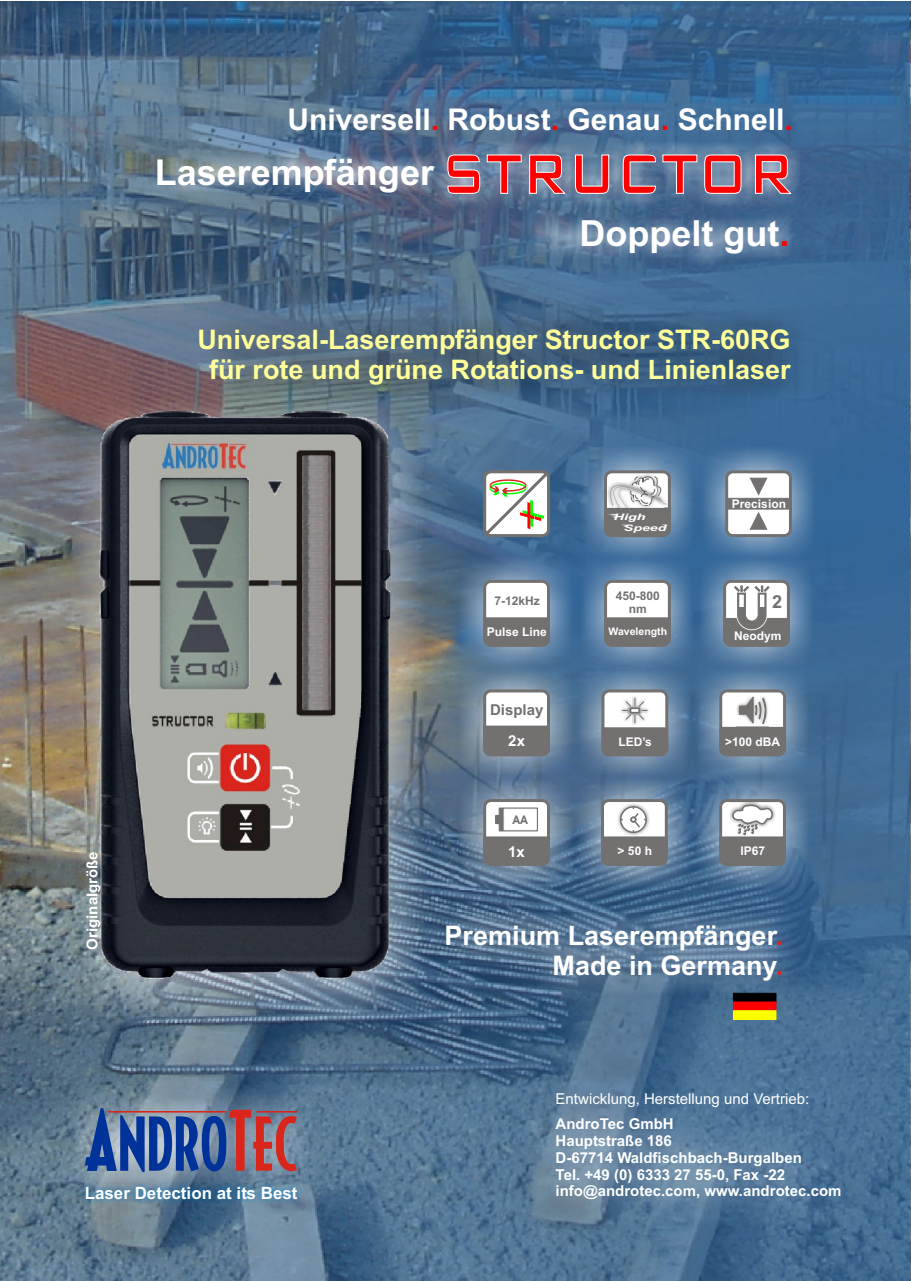
<style>
.page{position:relative;width:911px;height:1281px;background:#fff}
.page>*{position:absolute;margin:0;border:0;box-sizing:border-box;transform-origin:0 0}
.t1{font:700 36px "Arial";color:#fff}
.t2{font:700 30px "Arial";color:#fff}
.t3{font:700 30px "Arial";color:#f00}
.t4{font:700 27px/30.2px "Arial";color:#ff9;text-align:center}
.t5{font:700 27px/30.2px "Arial";color:#fff;text-align:right}
.t6{font:700 18px "Arial";color:#737070}
.t7{font:700 16.95px "Arial";color:#fff}
.t8{font:700 15px/16.8px "Arial";color:#fff}
.t9{font:15px "Arial";color:#fff}
.t10{font:700 15px "Arial";color:#737070}
.t11{font:700 12px "Arial";color:#fff}
.t12{font:700 12px/13.4px "Arial";color:#737070;text-align:center}
.t13{font:700 12px "Avant Garde Bk BT";color:#737070}
.t14{font:700 10.5px "Arial";color:#fff}
.t15{font:italic 700 9px/10.6px "Arial";color:#fff;scale:1.58 1}
.s1{color:#f00}
.s2{color:#d9261c}
</style>
<div class="page">
<img style="left:0;top:1px;width:910px;height:1280px">
<img style="left:62px;top:1086px;width:258px;height:108px">
<svg style="left:85px;top:1108px;width:213px;height:64px;background:#686890"></svg>
<img style="left:527px;top:1090px;width:342px;height:138px">
<img style="left:442px;top:907px;width:358px;height:93px">
<img style="left:80px;top:1183px;width:222px;height:21px">
<img style="left:166px;top:149px;width:268px;height:44px">
<img style="left:525px;top:211px;width:277px;height:57px">
<img style="left:196px;top:310px;width:612px;height:94px">
<img style="left:578px;top:666px;width:113px;height:110px">
<div style="left:601px;top:689px;width:67px;height:67px;background:#fff;border:3px solid #737070;border-radius:6px"></div>
<svg style="left:600px;top:698px;width:69px;height:60px"></svg>
<img style="left:699px;top:557px;width:114px;height:113px">
<div style="left:723px;top:580px;width:66px;height:67px;background:#fff;border:3px solid #737070;border-radius:6px"></div>
<svg style="left:721px;top:586px;width:70px;height:62px"></svg>
<img style="left:695px;top:780px;width:114px;height:109px">
<svg style="left:719px;top:799px;width:67px;height:67px"></svg>
<img style="left:729px;top:802px;width:46px;height:1px">
<svg style="left:717px;top:803px;width:70px;height:64px"></svg>
<img style="left:460px;top:780px;width:113px;height:109px">
<div style="left:483px;top:799px;width:67px;height:67px;background:#fff;border:3px solid #737070;border-radius:6px"></div>
<svg style="left:481px;top:835px;width:70px;height:32px;background:#78787a"></svg>
<svg style="left:499px;top:808px;width:38px;height:23px"></svg>
<div style="left:504px;top:809px;width:32px;height:21px;background:#fff;border:1px solid #fff"></div>
<svg style="left:495px;top:814px;width:5px;height:11px"></svg>
<img style="left:695px;top:666px;width:114px;height:114px">
<div style="left:719px;top:689px;width:67px;height:67px;background:#fff;border:3px solid #737070;border-radius:6px"></div>
<svg style="left:717px;top:696px;width:70px;height:62px"></svg>
<img style="left:580px;top:560px;width:114px;height:110px">
<div style="left:604px;top:580px;width:67px;height:67px;background:#fff;border:3px solid #737070;border-radius:6px"></div>
<svg style="left:602px;top:616px;width:70px;height:32px;background:#77787b"></svg>
<img style="left:460px;top:557px;width:113px;height:109px">
<div style="left:483px;top:580px;width:67px;height:67px;background:#fff;border:3px solid #737070;border-radius:6px"></div>
<svg style="left:481px;top:616px;width:70px;height:32px;background:#77787a"></svg>
<img style="left:701px;top:447px;width:114px;height:113px">
<div style="left:725px;top:470px;width:67px;height:67px;background:#fff;border:3px solid #737070;border-radius:6px"></div>
<svg style="left:749px;top:512px;width:18px;height:18px"></svg>
<svg style="left:750px;top:478px;width:17px;height:17px"></svg>
<div style="left:726px;top:498px;width:64px;height:11px;background:#737070"></div>
<img style="left:577px;top:776px;width:114px;height:113px">
<div style="left:601px;top:799px;width:66px;height:67px;background:#fff;border:3px solid #737070;border-radius:6px"></div>
<img style="left:624px;top:804px;width:19px;height:3px">
<svg style="left:599px;top:807px;width:70px;height:60px"></svg>
<img style="left:580px;top:447px;width:114px;height:113px">
<svg style="left:595px;top:471px;width:77px;height:68px"></svg>
<img style="left:460px;top:666px;width:113px;height:114px">
<div style="left:483px;top:689px;width:67px;height:67px;background:#fff;border:3px solid #737070;border-radius:6px"></div>
<svg style="left:481px;top:724px;width:70px;height:34px;background:#7a797b"></svg>
<img style="left:76px;top:397px;width:352px;height:633px">
<div style="left:733px;top:993px;width:43px;height:9px;background:#000;border:1px solid #000"></div>
<div style="left:733px;top:1002px;width:43px;height:9px;background:#f00;border:1px solid #f00"></div>
<div style="left:733px;top:1011px;width:43px;height:9px;background:#ff0"></div>
<img style="left:434px;top:141px;width:370px;height:66px">
<svg style="left:447px;top:155px;width:344px;height:39px;background:#ac6677"></svg>
<img style="left:99px;top:411px;width:293px;height:570px">
<svg style="left:481px;top:469px;width:70px;height:69px"></svg>
<h2 class="t2" style="left:287px;top:108px;width:507px">Universell<span class="s1">.</span> Robust Genau<span class="s1">.</span> Schnell<span class="s1">.</span></h2>
<h2 class="t3" style="left:551px;top:108px;width:10px">.</h2>
<h1 class="t1" style="left:155px;top:159px;width:281px">Laserempfänger</h1>
<h1 class="t1" style="left:579px;top:220px;width:211px">Doppelt gut<span class="s1">.</span></h1>
<h3 class="t4" style="left:197px;top:327px;width:595px">Universal-Laserempfänger Structor STR-60RG für rote und grüne Rotations- und Linienlaser</h3>
<p class="t8" style="left:85px;top:950px;width:100px;rotate:-90deg">Originalgröße</p>
<p class="t7" style="left:85px;top:1187px;width:214px">Laser Detection at its Best</p>
<p class="t12" style="left:494px;top:595px;width:47px">7-12kHz</p>
<p class="t11" style="left:487px;top:627px;width:62px">Pulse Line</p>
<p class="t10" style="left:490px;top:704px;width:55px">Display</p>
<p class="t8" style="left:508px;top:734px;width:18px">2x</p>
<p class="t13" style="left:512px;top:815px;width:17px">AA</p>
<p class="t11" style="left:732px;top:499px;width:56px">Precision</p>
<p class="t15" style="left:624px;top:513px;width:28px;text-indent:-10px">High<br>Speed</p>
<p class="t12" style="left:615px;top:590px;width:46px">450-800 nm</p>
<p class="t6" style="left:772px;top:594px;width:12px">2</p>
<p class="t14" style="left:608px;top:627px;width:60px">Wavelength</p>
<p class="t11" style="left:734px;top:631px;width:49px">Neodym</p>
<p class="t11" style="left:618px;top:737px;width:35px">LED’s</p>
<p class="t11" style="left:725px;top:737px;width:57px">&gt;100 dBA</p>
<p class="t8" style="left:508px;top:844px;width:18px">1x</p>
<p class="t11" style="left:740px;top:847px;width:26px">IP67</p>
<p class="t11" style="left:617px;top:847px;width:36px">&gt; 50 h</p>
<h3 class="t5" style="left:444px;top:923px;width:340px">Premium Laserempfänger<span class="s2">.<br></span>Made in Germany<span class="s2">.</span></h3>
<p class="t9" style="left:555px;top:1093px;width:255px">Entwicklung, Herstellung und Vertrieb:</p>
<p class="t8" style="left:555px;top:1117px;width:287px">AndroTec GmbH<br>Hauptstraße 186<br>D-67714 Waldfischbach-Burgalben<br>Tel. +49 (0) 6333 27 55-0, Fax -22 info@androtec.com, www.androtec.com</p>
</div>
